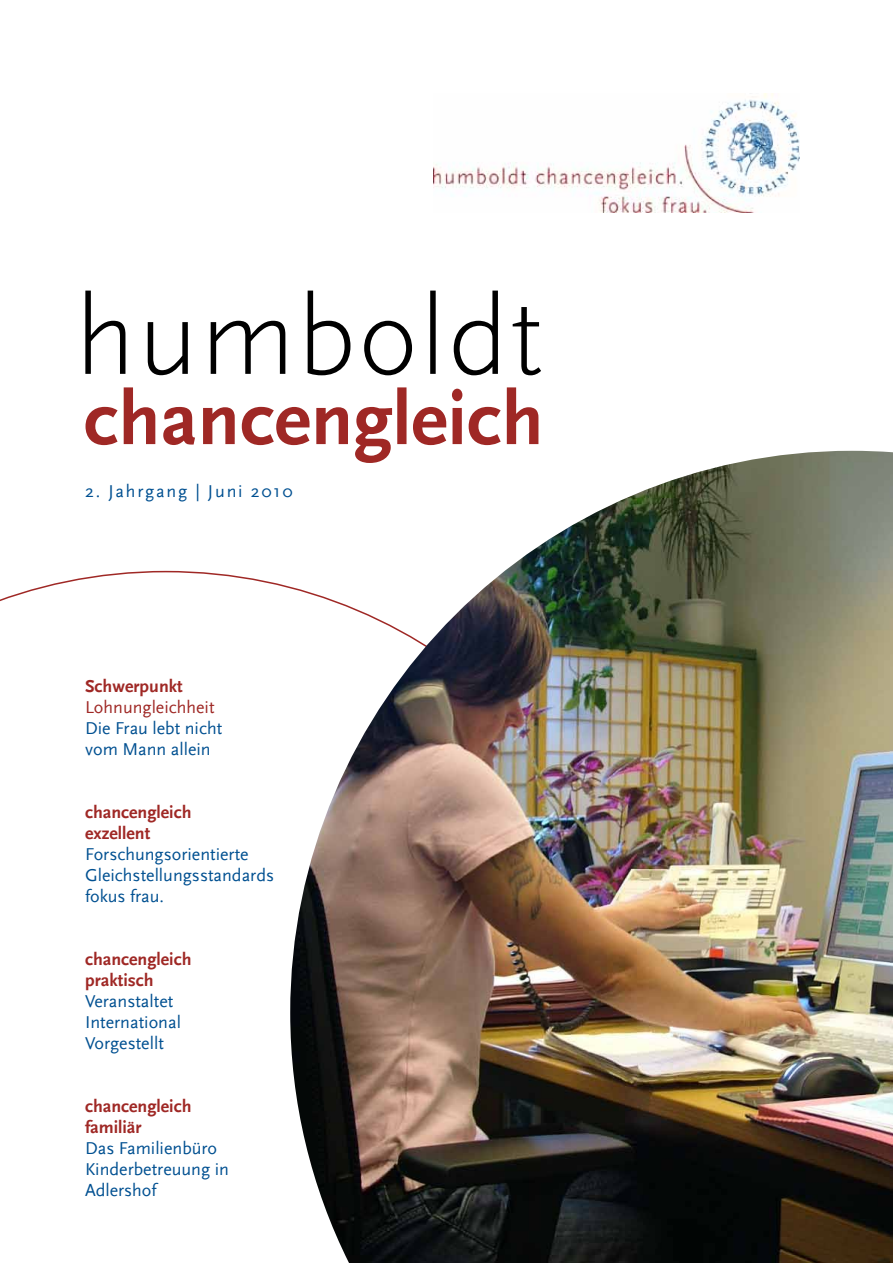
<style>
.page{position:relative;width:893px;height:1263px;background:#fff}
.page>*{position:absolute;margin:0;border:0;box-sizing:border-box;transform-origin:0 0}
.t1{font:18px/21px "HU Scala Sans";color:#005091}
.t2{font:700 18px/21px "HU Scala Sans";color:#9f2825}
.t3{font:18px/21px "HU Scala Sans LF";color:#005091}
.t4{font:18px "HU Scala Sans";letter-spacing:.1em;color:#005091}
.t5{font:18px "HU Scala Sans";color:#9f2825}
</style>
<div class="page">
<svg style="left:86px;top:387px;width:452px;height:64px"></svg>
<svg style="left:85px;top:291px;width:456px;height:84px"></svg>
<img style="left:290px;top:451px;width:603px;height:812px">
<img style="left:434px;top:94px;width:365px;height:119px">
<p class="t4" style="left:85px;top:482px;width:209px">2. Jahrgang | Juni 2010</p>
<p class="t2" style="left:85px;top:676px;width:99px">Schwerpunkt</p>
<p class="t5" style="left:85px;top:698px;width:131px">Lohnungleichheit</p>
<p class="t1" style="left:85px;top:718px;width:139px">Die Frau lebt nicht vom Mann allein</p>
<p class="t2" style="left:85px;top:802px;width:108px">chancengleich exzellent</p>
<p class="t1" style="left:85px;top:844px;width:191px">Forschungsorientierte<br>Gleichstellungsstandards fokus frau.</p>
<p class="t2" style="left:85px;top:949px;width:108px">chancengleich praktisch</p>
<p class="t1" style="left:85px;top:991px;width:97px">Veranstaltet<br>International<br>Vorgestellt</p>
<p class="t2" style="left:85px;top:1096px;width:108px">chancengleich familiär</p>
<p class="t3" style="left:85px;top:1138px;width:145px">Das Familienbüro<br>Kinderbetreuung in<br>Adlershof</p>
</div>
